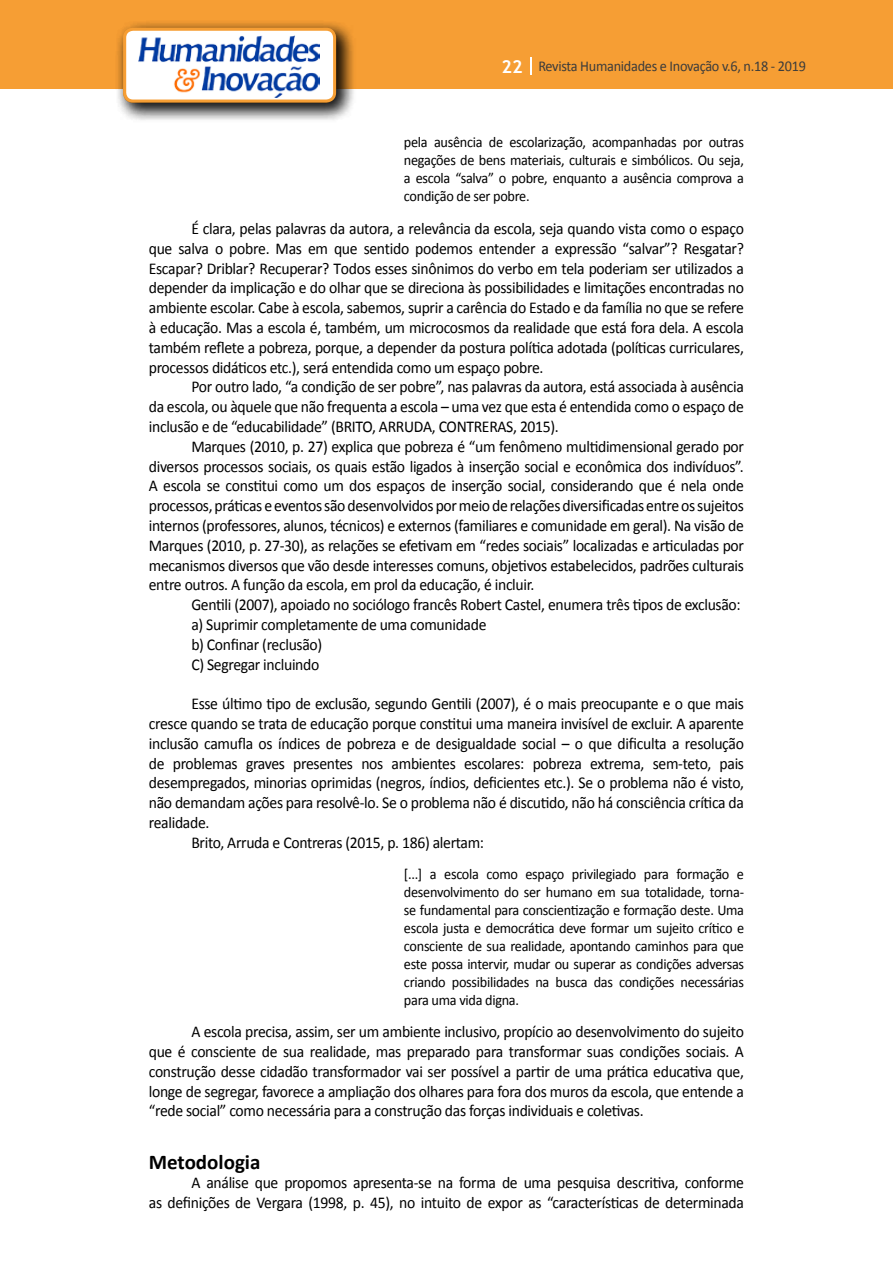
<style>
.page{position:relative;width:893px;height:1263px;background:#fff}
.page>*{position:absolute;margin:0;border:0;box-sizing:border-box;transform-origin:0 0}
.t1{font:700 21px "Calibri";color:#000}
.t2{font:16.5px/19.8px "Calibri";letter-spacing:-.02em;color:#000;text-align:justify;scale:.95 1}
.t3{font:15px/18px "Calibri";letter-spacing:-.02em;color:#000;text-align:justify;scale:.95 1}
.t4{font:15px "Calibri";letter-spacing:-.02em;color:#3c3c3b;scale:.95 1}
.s1{font-family:"Trebuchet MS";font-weight:700;font-size:18px;color:#fff}
</style>
<div class="page">
<div style="left:0;top:0;width:893px;height:88px;background:#f69e34"></div>
<svg style="left:530px;top:57px;width:2px;height:18px"></svg>
<div style="left:115px;top:19px;width:241px;height:104px;background:#000;opacity:.75"></div>
<div style="left:125px;top:29px;width:210px;height:72px;background:#fff;border-radius:9px"></div>
<img style="left:138px;top:35px;width:181px;height:62px">
<div style="left:123px;top:28px;width:213px;height:75px;border:3px solid #f69e34;border-radius:9px"></div>
<p class="t4" style="left:501px;top:57px;width:322px"><span class="s1">22</span> Revista Humanidades e Inovação v.6, n.18 - 2019</p>
<p class="t3" style="left:404px;top:133px;width:359px">pela ausência de escolarização, acompanhadas por outras negações de bens materiais, culturais e simbólicos. Ou seja, a escola “salva” o pobre, enquanto a ausência comprova a condição de ser pobre.</p>
<p class="t2" style="left:149px;top:219px;width:628px;text-indent:43px">É clara, pelas palavras da autora, a relevância da escola, seja quando vista como o espaço que salva o pobre. Mas em que sentido podemos entender a expressão “salvar”? Resgatar?<br>Escapar? Driblar? Recuperar? Todos esses sinônimos do verbo em tela poderiam ser utilizados a depender da implicação e do olhar que se direciona às possibilidades e limitações encontradas no ambiente escolar. Cabe à escola, sabemos, suprir a carência do Estado e da família no que se refere à educação. Mas a escola é, também, um microcosmos da realidade que está fora dela. A escola também reflete a pobreza, porque, a depender da postura política adotada (políticas curriculares, processos didáticos etc.), será entendida como um espaço pobre.</p>
<p class="t2" style="left:149px;top:377px;width:628px;text-indent:43px">Por outro lado, “a condição de ser pobre”, nas palavras da autora, está associada à ausência da escola, ou àquele que não frequenta a escola – uma vez que esta é entendida como o espaço de inclusão e de “educabilidade” (BRITO, ARRUDA, CONTRERAS, 2015).</p>
<p class="t2" style="left:149px;top:436px;width:628px;text-indent:43px">Marques (2010, p. 27) explica que pobreza é “um fenômeno multidimensional gerado por diversos processos sociais, os quais estão ligados à inserção social e econômica dos indivíduos”.<br>A escola se constitui como um dos espaços de inserção social, considerando que é nela onde processos, práticas e eventos são desenvolvidos por meio de relações diversificadas entre os sujeitos internos (professores, alunos, técnicos) e externos (familiares e comunidade em geral). Na visão de Marques (2010, p. 27-30), as relações se efetivam em “redes sociais” localizadas e articuladas por mecanismos diversos que vão desde interesses comuns, objetivos estabelecidos, padrões culturais entre outros. A função da escola, em prol da educação, é incluir.</p>
<p class="t2" style="left:191px;top:595px;width:580px;text-align:left">Gentili (2007), apoiado no sociólogo francês Robert Castel, enumera três tipos de exclusão: a) Suprimir completamente de uma comunidade<br>b) Confinar (reclusão)<br>C) Segregar incluindo</p>
<p class="t2" style="left:191px;top:694px;width:583px">Esse último tipo de exclusão, segundo Gentili (2007), é o mais preocupante e o que mais</p>
<p class="t2" style="left:149px;top:714px;width:628px">cresce quando se trata de educação porque constitui uma maneira invisível de excluir. A aparente</p>
<p class="t2" style="left:149px;top:733px;width:628px">inclusão camufla os índices de pobreza e de desigualdade social – o que dificulta a resolução</p>
<p class="t2" style="left:149px;top:753px;width:628px">de problemas graves presentes nos ambientes escolares: pobreza extrema, sem-teto, pais</p>
<p class="t2" style="left:149px;top:773px;width:628px">desempregados, minorias oprimidas (negros, índios, deficientes etc.). Se o problema não é visto,</p>
<p class="t2" style="left:149px;top:793px;width:628px">não demandam ações para resolvê-lo. Se o problema não é discutido, não há consciência crítica da</p>
<p class="t2" style="left:149px;top:813px;width:65px">realidade.</p>
<p class="t2" style="left:191px;top:832px;width:310px">Brito, Arruda e Contreras (2015, p. 186) alertam:</p>
<p class="t3" style="left:404px;top:864px;width:360px">[...] a escola como espaço privilegiado para formação e desenvolvimento do ser humano em sua totalidade, torna&shy;se fundamental para conscientização e formação deste. Uma escola justa e democrática deve formar um sujeito crítico e consciente de sua realidade, apontando caminhos para que este possa intervir, mudar ou superar as condições adversas criando possibilidades na busca das condições necessárias para uma vida digna.</p>
<p class="t2" style="left:149px;top:1022px;width:628px;text-indent:43px">A escola precisa, assim, ser um ambiente inclusivo, propício ao desenvolvimento do sujeito que é consciente de sua realidade, mas preparado para transformar suas condições sociais. A construção desse cidadão transformador vai ser possível a partir de uma prática educativa que, longe de segregar, favorece a ampliação dos olhares para fora dos muros da escola, que entende a “rede social” como necessária para a construção das forças individuais e coletivas.</p>
<p class="t1" style="left:149px;top:1147px;width:113px">Metodologia</p>
<p class="t2" style="left:149px;top:1173px;width:628px;text-align:right">A análise que propomos apresenta-se na forma de uma pesquisa descritiva, conforme<br>as definições de Vergara (1998, p. 45), no intuito de expor as “características de determinada</p>
</div>
